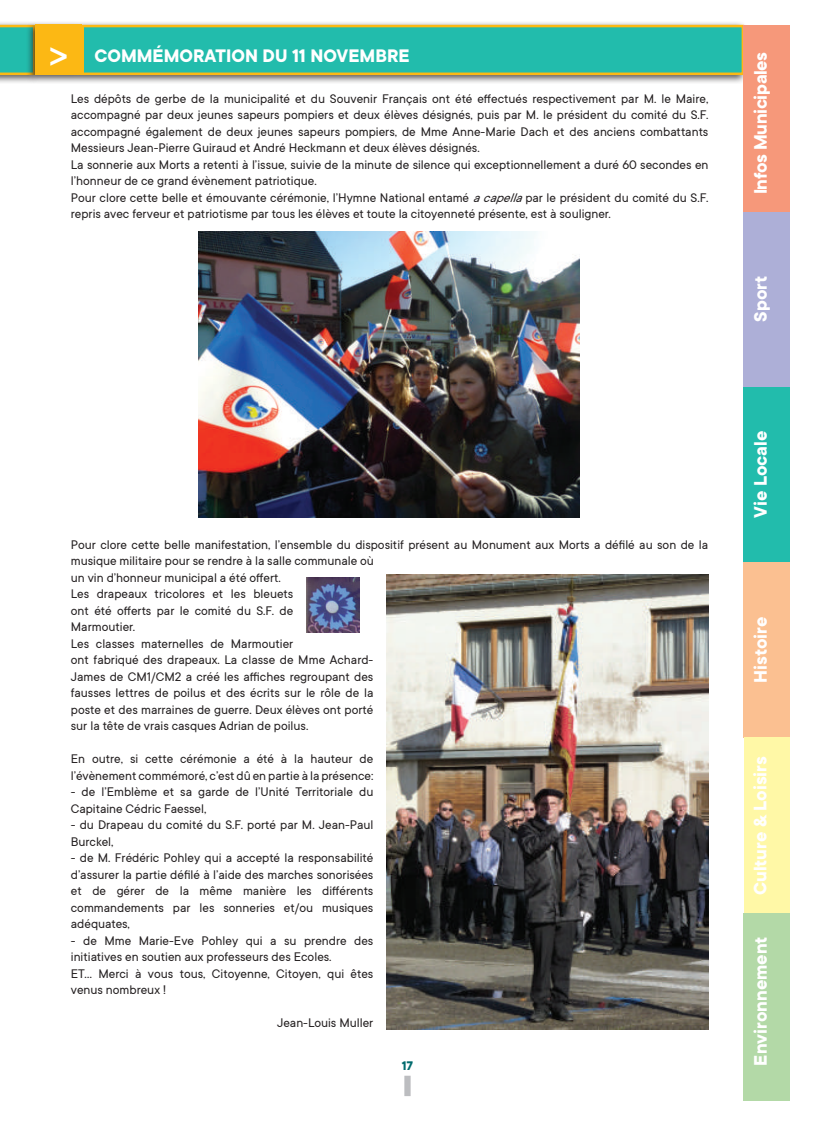
<style>
.page{position:relative;width:815px;height:1124px;background:#fff}
.page>*{position:absolute;margin:0;border:0;box-sizing:border-box;transform-origin:0 0}
.t1{font:700 20px "TT Commons";color:#fff}
.t2{font:700 20px "TT Commons";letter-spacing:-.02em;color:#fff}
.t3{font:13.75px/16.5px "TT Commons";color:#231f20}
.t4{font:700 13.75px "TT Commons";color:#006b6e}
.s1{font-family:"Barmeno";font-size:32.5px}
.s2{font-style:italic}
</style>
<div class="page">
<div style="left:404px;top:1075px;width:7px;height:20px;background:#bcbdc0"></div>
<div style="left:0;top:20px;width:40px;height:64px;background:#231f20;opacity:.75"></div>
<svg style="left:0;top:25px;width:26px;height:50px"></svg>
<div style="left:26px;top:20px;width:722px;height:64px;background:#231f20;opacity:.75"></div>
<div style="left:83px;top:26px;width:660px;height:48px;background:#22bcac"></div>
<div style="left:81px;top:25px;width:663px;height:50px;border:2px solid #fcb814"></div>
<div style="left:35px;top:25px;width:46px;height:50px;background:#fcb814"></div>
<div style="left:744px;top:386px;width:46px;height:176px;background:#22bcac"></div>
<div style="left:744px;top:211px;width:46px;height:175px;background:#adafd7"></div>
<div style="left:744px;top:25px;width:46px;height:186px;background:#f6987a"></div>
<div style="left:744px;top:562px;width:46px;height:175px;background:#fbc091"></div>
<div style="left:744px;top:737px;width:46px;height:176px;background:#fff8a6"></div>
<div style="left:744px;top:913px;width:46px;height:187px;background:#b3d9a7"></div>
<img style="left:198px;top:231px;width:382px;height:286px">
<img style="left:307px;top:577px;width:52px;height:55px">
<img style="left:386px;top:574px;width:323px;height:454px">
<h1 class="t1" style="left:50px;top:45px;width:361px"><span class="s1">&gt;</span> COMMÉMORATION DU 11 NOVEMBRE</h1>
<p class="t3" style="left:71px;top:90px;width:639px">Les dépôts de gerbe de la municipalité et du Souvenir Français ont été effectués respectivement par M. le Maire, accompagné par deux jeunes sapeurs pompiers et deux élèves désignés, puis par M. le président du comité du S.F. accompagné également de deux jeunes sapeurs pompiers, de Mme Anne-Marie Dach et des anciens combattants Messieurs Jean-Pierre Guiraud et André Heckmann et deux élèves désignés.<br>La sonnerie aux Morts a retenti à l’issue, suivie de la minute de silence qui exceptionnellement a duré 60 secondes en l’honneur de ce grand évènement patriotique.<br>Pour clore cette belle et émouvante cérémonie, l’Hymne National entamé <span class="s2">acapella</span>par le président du comité du S.F. repris avec ferveur et patriotisme par tous les élèves et toute la citoyenneté présente, est à souligner.</p>
<p class="t3" style="left:71px;top:536px;width:639px">Pour clore cette belle manifestation, l’ensemble du dispositif présent au Monument aux Morts a défilé au son de la musique militaire pour se rendre à la salle communale où<br>un vin d’honneur municipal a été offert.<br>Les drapeaux tricolores et les bleuets<br>ont été offerts par le comité du S.F. de<br>Marmoutier.<br>Les classes maternelles de Marmoutier<br>ont fabriqué des drapeaux. La classe de Mme Achard-<br>James de CM1/CM2 a créé les affiches regroupant des<br>fausses lettres de poilus et des écrits sur le rôle de la<br>poste et des marraines de guerre. Deux élèves ont porté<br>sur la tête de vrais casques Adrian de poilus.</p>
<p class="t3" style="left:71px;top:750px;width:304px">En outre, si cette cérémonie a été à la hauteur de l’évènement commémoré, c’est dû en partie à la présence:</p>
<p class="t3" style="left:71px;top:783px;width:304px">- de l’Emblème et sa garde de l’Unité Territoriale du<br>Capitaine Cédric Faessel,</p>
<p class="t3" style="left:71px;top:816px;width:304px">- du Drapeau du comité du S.F. porté par M. Jean-Paul<br>Burckel,</p>
<p class="t3" style="left:71px;top:849px;width:304px;text-align:justify">- de M. Frédéric Pohley qui a accepté la responsabilité d’assurer la partie défilé à l’aide des marches sonorisées et de gérer de la même manière les différents commandements par les sonneries et/ou musiques adéquates,</p>
<p class="t3" style="left:71px;top:932px;width:304px">- de Mme Marie-Eve Pohley qui a su prendre des initiatives en soutien aux professeurs des Ecoles.<br>ET… Merci à vous tous, Citoyenne, Citoyen, qui êtes venus nombreux !</p>
<p class="t3" style="left:277px;top:1014px;width:98px">Jean-Louis Muller</p>
<p class="t4" style="left:402px;top:1057px;width:13px">17</p>
<h1 class="t2" style="left:750px;top:194px;width:144px;rotate:-90deg">Infos Municipales</h1>
<h1 class="t1" style="left:750px;top:322px;width:48px;rotate:-90deg">Sport</h1>
<h1 class="t1" style="left:750px;top:518px;width:88px;rotate:-90deg">Vie Locale</h1>
<h1 class="t1" style="left:750px;top:683px;width:68px;rotate:-90deg">Histoire</h1>
<h1 class="t1" style="left:749px;top:894px;width:140px;rotate:-90deg">Culture &amp; Loisirs</h1>
<h1 class="t1" style="left:750px;top:1065px;width:131px;rotate:-90deg">Environnement</h1>
</div>
